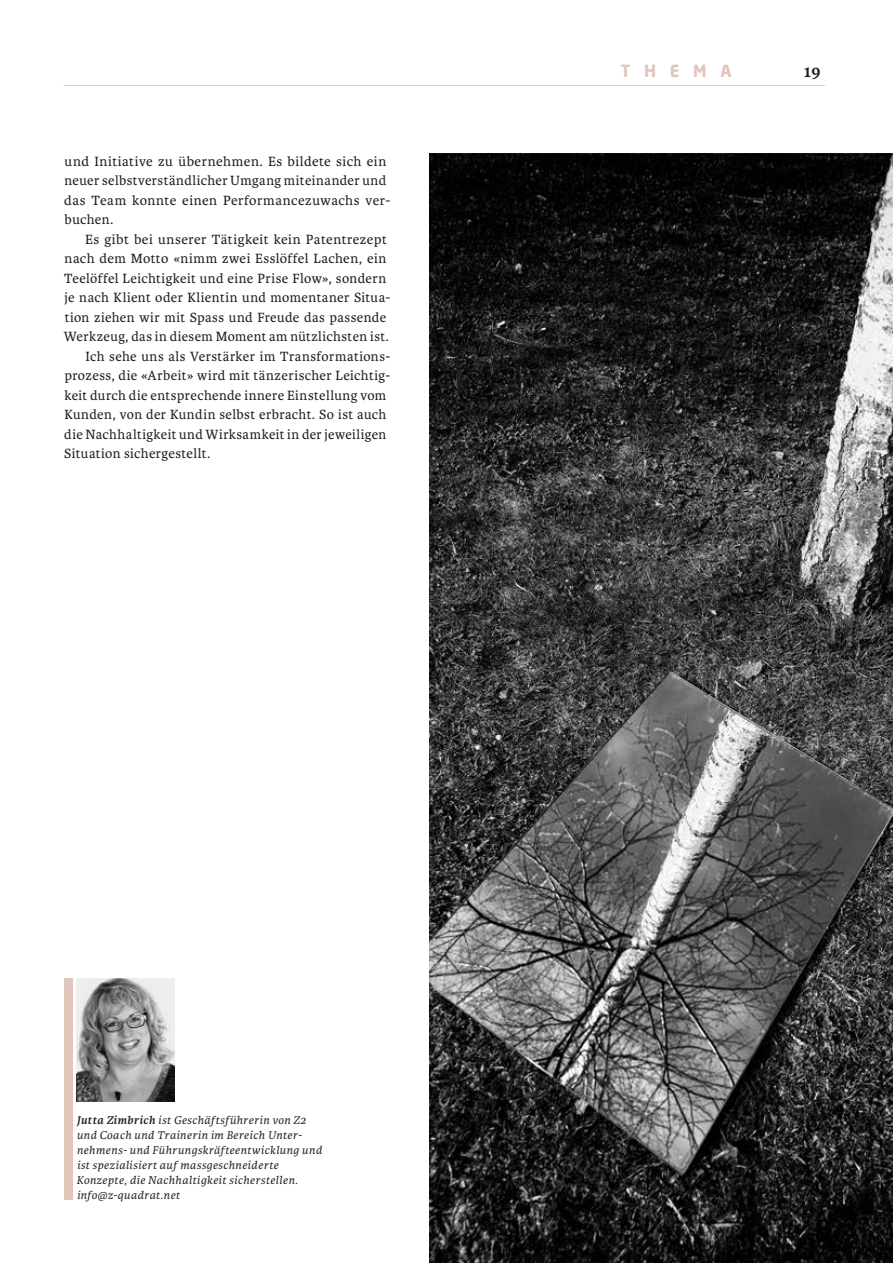
<style>
.page{position:relative;width:893px;height:1263px;background:#fff}
.page>*{position:absolute;margin:0;border:0;box-sizing:border-box;transform-origin:0 0}
.t1{font:700 18px "Karmina Basic";color:#231f20}
.t2{font:700 16.5px "Neo Sans Pro";letter-spacing:.83em;color:#e0c5ba}
.t3{font:14.25px/19.5px "Karmina Basic";letter-spacing:.025em;color:#231f20}
.t4{font:italic 12px/15px "Karmina Basic";letter-spacing:.035em;color:#231f20}
.s1{font-weight:700}
</style>
<div class="page">
<hr style="left:64px;top:85px;width:761px;height:1px;background:#e0c5ba">
<img style="left:429px;top:153px;width:464px;height:1110px">
<div style="left:64px;top:978px;width:8px;height:221px;background:#e0c5ba"></div>
<img style="left:77px;top:978px;width:97px;height:123px">
<p class="t3" style="left:64px;top:151px;width:326px">und Initiative zu übernehmen. Es bildete sich ein neuer selbstverständlicher Umgang miteinander und das Team konnte einen Performancezuwachs ver&shy;buchen.</p>
<p class="t3" style="left:85px;top:229px;width:303px">Es gibt bei unserer Tätigkeit kein Patentrezept</p>
<p class="t3" style="left:64px;top:249px;width:323px">nach dem Motto «nimm zwei Esslöffel Lachen, ein</p>
<p class="t3" style="left:64px;top:268px;width:324px">Teelöffel Leichtigkeit und eine Prise Flow», sondern</p>
<p class="t3" style="left:65px;top:288px;width:327px">je nach Klient oder Klientin und momentaner Situa-</p>
<p class="t3" style="left:65px;top:307px;width:323px">tion ziehen wir mit Spass und Freude das passende</p>
<p class="t3" style="left:64px;top:327px;width:327px">Werkzeug, das in diesem Moment am nützlichsten ist.</p>
<p class="t3" style="left:86px;top:346px;width:306px">Ich sehe uns als Verstärker im Transformations-</p>
<p class="t3" style="left:65px;top:366px;width:327px">prozess, die «Arbeit» wird mit tänzerischer Leichtig-</p>
<p class="t3" style="left:64px;top:385px;width:323px">keit durch die entsprechende innere Einstellung vom</p>
<p class="t3" style="left:64px;top:405px;width:323px">Kunden, von der Kundin selbst erbracht. So ist auch</p>
<p class="t3" style="left:64px;top:424px;width:324px">die Nachhaltigkeit und Wirksamkeit in der jeweiligen</p>
<p class="t3" style="left:64px;top:444px;width:147px">Situation sichergestellt.</p>
<p class="t2" style="left:621px;top:60px;width:112px">THEMA</p>
<p class="t1" style="left:804px;top:60px;width:18px">19</p>
<p class="t4" style="left:77px;top:1113px;width:247px"><span class="s1">Jutta Zimbrich</span> ist Geschäftsführerin von Z2 und Coach und Trainerin im Bereich Unter&shy;nehmens- und Führungskräfteentwicklung und ist spezialisiert auf massgeschneiderte Konzepte, die Nachhaltigkeit sicherstellen. info@z-quadrat.net</p>
</div>
